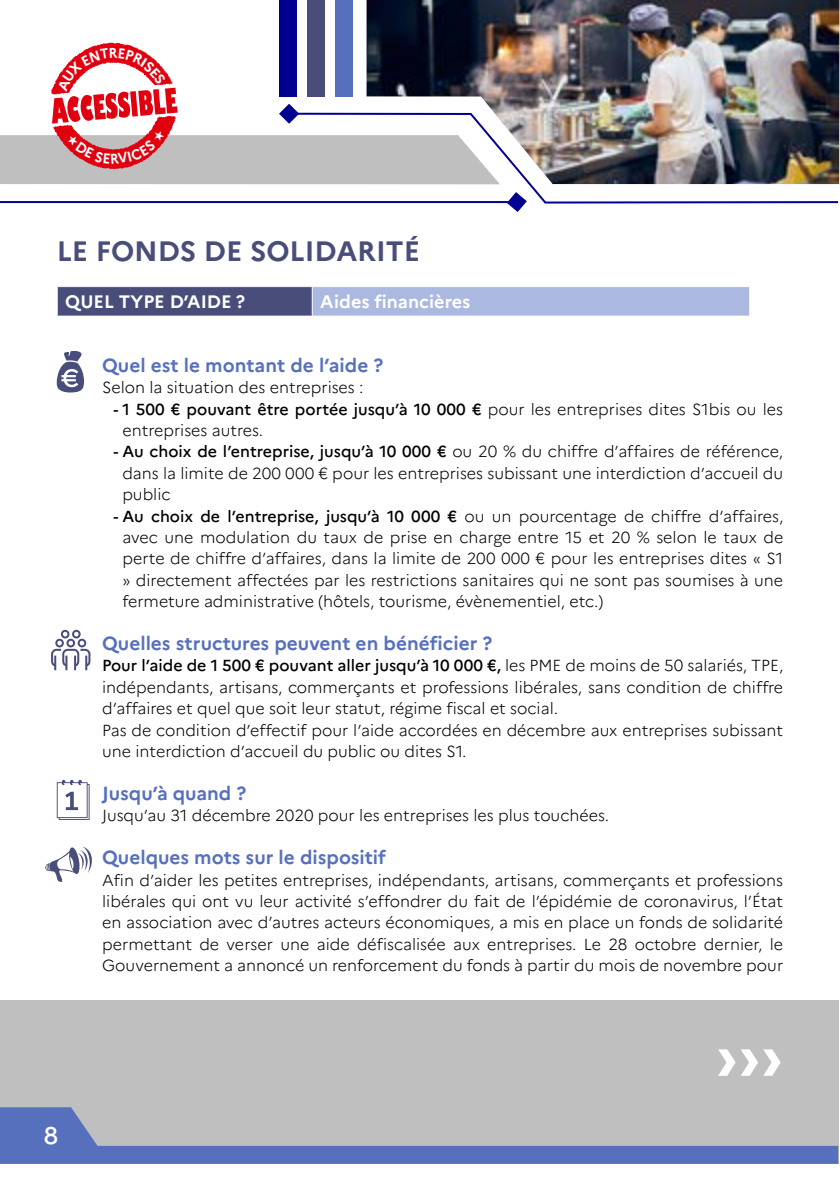
<style>
.page{position:relative;width:840px;height:1191px;background:#fff}
.page>*{position:absolute;margin:0;border:0;box-sizing:border-box;transform-origin:0 0}
.t1{font:700 66px "Marianne";color:#fff}
.t2{font:700 28px "Marianne";color:#484d7a}
.t3{font:500 24px "Marianne";color:#fff}
.t4{font:700 19px "Marianne";color:#5770be}
.t5{font:700 18px "Marianne";color:#fff}
.t6{font:300 16px/21.4px "Marianne";color:#000;text-align:justify}
.s1{font-weight:500}
</style>
<div class="page">
<div style="left:0;top:1000px;width:837px;height:163px;background:#bfbfbf"></div>
<svg style="left:0;top:1107px;width:837px;height:56px"></svg>
<svg style="left:285px;top:112px;width:554px;height:92px"></svg>
<svg style="left:506px;top:192px;width:20px;height:20px"></svg>
<hr style="left:0;top:201px;width:512px;height:2px;background:#000091">
<div style="left:279px;top:0;width:17px;height:96px;background:#000091"></div>
<div style="left:307px;top:0;width:17px;height:96px;background:#484d7a"></div>
<div style="left:335px;top:0;width:17px;height:96px;background:#5770be"></div>
<img style="left:366px;top:0;width:472px;height:184px">
<div style="left:57px;top:287px;width:255px;height:29px;background:#484d7a"></div>
<div style="left:312px;top:287px;width:437px;height:29px;background:#abb8df"></div>
<svg style="left:57px;top:287px;width:1px;height:29px"></svg>
<svg style="left:311px;top:287px;width:1px;height:29px"></svg>
<svg style="left:57px;top:351px;width:27px;height:41px"></svg>
<svg style="left:51px;top:629px;width:40px;height:42px"></svg>
<svg style="left:57px;top:780px;width:33px;height:40px"></svg>
<svg style="left:45px;top:846px;width:47px;height:36px"></svg>
<svg style="left:0;top:40px;width:499px;height:144px"></svg>
<h2 class="t2" style="left:57px;top:234px;width:359px">LE FONDs DE SOLIDARITÉ</h2>
<p class="t5" style="left:65px;top:291px;width:134px">Quel type d’aide</p>
<p class="t5" style="left:236px;top:291px;width:11px">?</p>
<p class="t5" style="left:320px;top:291px;width:151px">Aides financières</p>
<p class="t4" style="left:102px;top:353px;width:282px">Quel est le montant de l’aide ?</p>
<p class="t6" style="left:102px;top:377px;width:263px">Selon la situation des entreprises :</p>
<p class="t6" style="left:122px;top:398px;width:662px;text-indent:-9px"><span class="s1">- 1 500 € pouvant être portée jusqu’à 10 000 €</span> pour les entreprises dites S1bis ou les entreprises autres.</p>
<p class="t6" style="left:122px;top:441px;width:662px;text-indent:-9px"><span class="s1">- Au choix de l’entreprise, jusqu’à 10 000 €</span> ou 20 % du chiffre d’affaires de référence, dans la limite de 200 000 € pour les entreprises subissant une interdiction d’accueil du public</p>
<p class="t6" style="left:122px;top:505px;width:662px;text-indent:-9px"><span class="s1">- Au choix de l’entreprise, jusqu’à 10 000 €</span> ou un pourcentage de chiffre d’affaires, avec une modulation du taux de prise en charge entre 15 et 20 % selon le taux de perte de chiffre d’affaires, dans la limite de 200 000 € pour les entreprises dites « S1 » directement affectées par les restrictions sanitaires qui ne sont pas soumises à une fermeture administrative (hôtels, tourisme, évènementiel, etc.)</p>
<p class="t4" style="left:102px;top:631px;width:391px">Quelles structures peuvent en bénéficier ?</p>
<p class="t6" style="left:102px;top:655px;width:682px;text-align:left"><span class="s1">Pour l’aide de 1 500 € pouvant aller jusqu’à 10 000 €,</span> les PME de moins de 50 salariés, TPE, indépendants, artisans, commerçants et professions libérales, sans condition de chiffre d’affaires et quel que soit leur statut, régime fiscal et social.<br>Pas de condition d’effectif pour l’aide accordées en décembre aux entreprises subissant une interdiction d’accueil du public ou dites S1.</p>
<p class="t4" style="left:102px;top:781px;width:146px">Jusqu’à quand ?</p>
<p class="t6" style="left:102px;top:805px;width:508px">Jusqu’au 31 décembre 2020 pour les entreprises les plus touchées.</p>
<p class="t4" style="left:102px;top:845px;width:285px">Quelques mots sur le dispositif</p>
<p class="t6" style="left:102px;top:869px;width:682px">Afin d’aider les petites entreprises, indépendants, artisans, commerçants et professions libérales qui ont vu leur activité s’effondrer du fait de l’épidémie de coronavirus, l’État en association avec d’autres acteurs économiques, a mis en place un fonds de solidarité permettant de verser une aide défiscalisée aux entreprises. Le 28 octobre dernier, le Gouvernement a annoncé un renforcement du fonds à partir du mois de novembre pour</p>
<h3 class="t3" style="left:44px;top:1121px;width:16px">8</h3>
<h1 class="t1" style="left:715px;top:1022px;width:69px">›››</h1>
</div>
